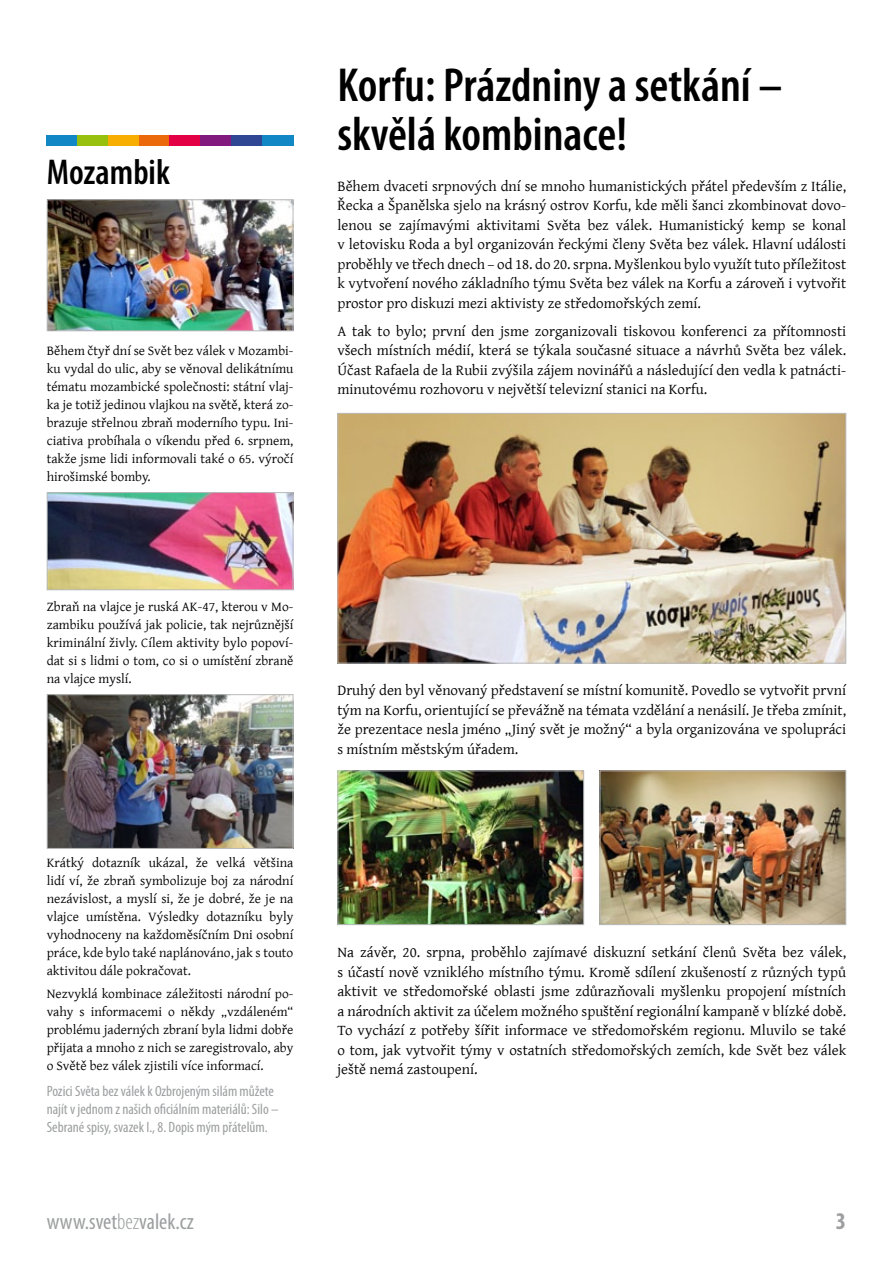
<style>
.page{position:relative;width:893px;height:1263px;background:#fff}
.page>*{position:absolute;margin:0;border:0;box-sizing:border-box;transform-origin:0 0}
.t1{font:600 condensed 48px/49.5px "Myriad Pro";color:#000}
.t2{font:600 condensed 36px "Myriad Pro";color:#000}
.t3{font:700 condensed 24px "Myriad Pro";color:#9c9e9f}
.t4{font:condensed 22.5px "Myriad Pro";color:#9c9e9f}
.Paragraph_-_size_1{font:15px/19.5px "Gentium";color:#000;text-align:justify}
.t5{font:condensed 15px/18px "Myriad Pro";color:#9c9e9f}
.Paragraph_-_size_2{font:13.5px/18px "Gentium";color:#000;text-align:justify}
.s1{font-weight:300}
</style>
<div class="page">
<div style="left:47px;top:135px;width:31px;height:11px;background:#1187c5"></div>
<div style="left:78px;top:135px;width:31px;height:11px;background:#97bf0d"></div>
<div style="left:108px;top:135px;width:31px;height:11px;background:#f8ae00"></div>
<div style="left:139px;top:135px;width:31px;height:11px;background:#eb690b"></div>
<div style="left:170px;top:135px;width:31px;height:11px;background:#e30045"></div>
<div style="left:201px;top:135px;width:31px;height:11px;background:#81197f"></div>
<div style="left:232px;top:135px;width:31px;height:11px;background:#2e4694"></div>
<div style="left:262px;top:135px;width:31px;height:11px;background:#1187c5"></div>
<img style="left:49px;top:201px;width:242px;height:128px">
<div style="left:47px;top:199px;width:246px;height:132px;border:1px solid #b9bbbc"></div>
<img style="left:49px;top:696px;width:242px;height:151px">
<div style="left:47px;top:694px;width:246px;height:155px;border:1px solid #b9bbbc"></div>
<img style="left:49px;top:494px;width:242px;height:94px">
<div style="left:47px;top:492px;width:246px;height:98px;border:1px solid #b9bbbc"></div>
<img style="left:339px;top:772px;width:243px;height:151px">
<div style="left:337px;top:770px;width:247px;height:155px;border:1px solid #b9bbbc"></div>
<img style="left:602px;top:772px;width:242px;height:151px">
<div style="left:600px;top:770px;width:246px;height:155px;border:1px solid #b9bbbc"></div>
<img style="left:339px;top:415px;width:505px;height:246px">
<div style="left:337px;top:413px;width:509px;height:250px;border:1px solid #b9bbbc"></div>
<h2 class="t2" style="left:47px;top:153px;width:125px">Mozambik</h2>
<p class="Paragraph_-_size_2" style="left:47px;top:341px;width:248px">Během čtyř dní se Svět bez válek v Mozambi&shy;ku vydal do ulic, aby se věnoval delikátnímu tématu mozambické společnosti: státní vlaj&shy;ka je totiž jedinou vlajkou na světě, která zo&shy;brazuje střelnou zbraň moderního typu. Ini&shy;ciativa probíhala o víkendu před 6. srpnem, takže jsme lidi informovali také o 65. výročí hirošimské bomby.</p>
<h1 class="t1" style="left:337px;top:61px;width:446px">Korfu: Prázdniny a setkání – skvělá kombinace!</h1>
<p class="Paragraph_-_size_1" style="left:337px;top:175px;width:510px">Během dvaceti srpnových dní se mnoho humanistických přátel především z Itálie, Řecka a Španělska sjelo na krásný ostrov Korfu, kde měli šanci zkombinovat dovo&shy;lenou se zajímavými aktivitami Světa bez válek. Humanistický kemp se konal v letovisku Roda a byl organizován řeckými členy Světa bez válek. Hlavní události proběhly ve třech dnech – od 18. do 20. srpna. Myšlenkou bylo využít tuto příležitost k vytvoření nového základního týmu Světa bez válek na Korfu a zároveň i vytvořit prostor pro diskuzi mezi aktivisty ze středomořských zemí.</p>
<p class="Paragraph_-_size_1" style="left:337px;top:320px;width:510px">A tak to bylo; první den jsme zorganizovali tiskovou konferenci za přítomnosti všech místních médií, která se týkala současné situace a návrhů Světa bez válek.<br>Účast Rafaela de la Rubii zvýšila zájem novinářů a následující den vedla k patnácti&shy;minutovému rozhovoru v největší televizní stanici na Korfu.</p>
<p class="Paragraph_-_size_2" style="left:47px;top:597px;width:248px">Zbraň na vlajce je ruská AK-47, kterou v Mo&shy;zambiku používá jak policie, tak nejrůznější kriminální živly. Cílem aktivity bylo popoví&shy;dat si s lidmi o tom, co si o umístění zbraně na vlajce myslí.</p>
<p class="Paragraph_-_size_2" style="left:47px;top:853px;width:248px">Krátký dotazník ukázal, že velká většina lidí ví, že zbraň symbolizuje boj za národní nezávislost, a myslí si, že je dobré, že je na vlajce umístěna. Výsledky dotazníku byly vyhodnoceny na každoměsíčním Dni osobní práce, kde bylo také naplánováno, jak s touto aktivitou dále pokračovat.</p>
<p class="Paragraph_-_size_2" style="left:47px;top:983px;width:248px">Nezvyklá kombinace záležitosti národní po&shy;vahy s informacemi o někdy „vzdáleném“ problému jaderných zbraní byla lidmi dobře přijata a mnoho z nich se zaregistrovalo, aby o Světě bez válek zjistili více informací.</p>
<p class="t5" style="left:47px;top:1082px;width:233px">Pozici Světa bez válek k Ozbrojeným silám můžete najít v jednom z našich oficiálním materiálů: Silo –<br>Sebrané spisy, svazek I., 8. Dopis mým přátelům.</p>
<p class="Paragraph_-_size_1" style="left:337px;top:680px;width:510px">Druhý den byl věnovaný představení se místní komunitě. Povedlo se vytvořit první tým na Korfu, orientující se převážně na témata vzdělání a nenásilí. Je třeba zmínit, že prezentace nesla jméno „Jiný svět je možný“ a byla organizována ve spolupráci s místním městským úřadem.</p>
<p class="Paragraph_-_size_1" style="left:337px;top:942px;width:510px">Na závěr, 20. srpna, proběhlo zajímavé diskuzní setkání členů Světa bez válek, s účastí nově vzniklého místního týmu. Kromě sdílení zkušeností z různých typů aktivit ve středomořské oblasti jsme zdůrazňovali myšlenku propojení místních a národních aktivit za účelem možného spuštění regionální kampaně v blízké době.<br>To vychází z potřeby šířit informace ve středomořském regionu. Mluvilo se také o tom, jak vytvořit týmy v ostatních středomořských zemích, kde Svět bez válek ještě nemá zastoupení.</p>
<h3 class="t4" style="left:47px;top:1208px;width:149px">www.svet<span class="s1">bez</span>valek.cz</h3>
<h3 class="t3" style="left:836px;top:1206px;width:12px">3</h3>
</div>
